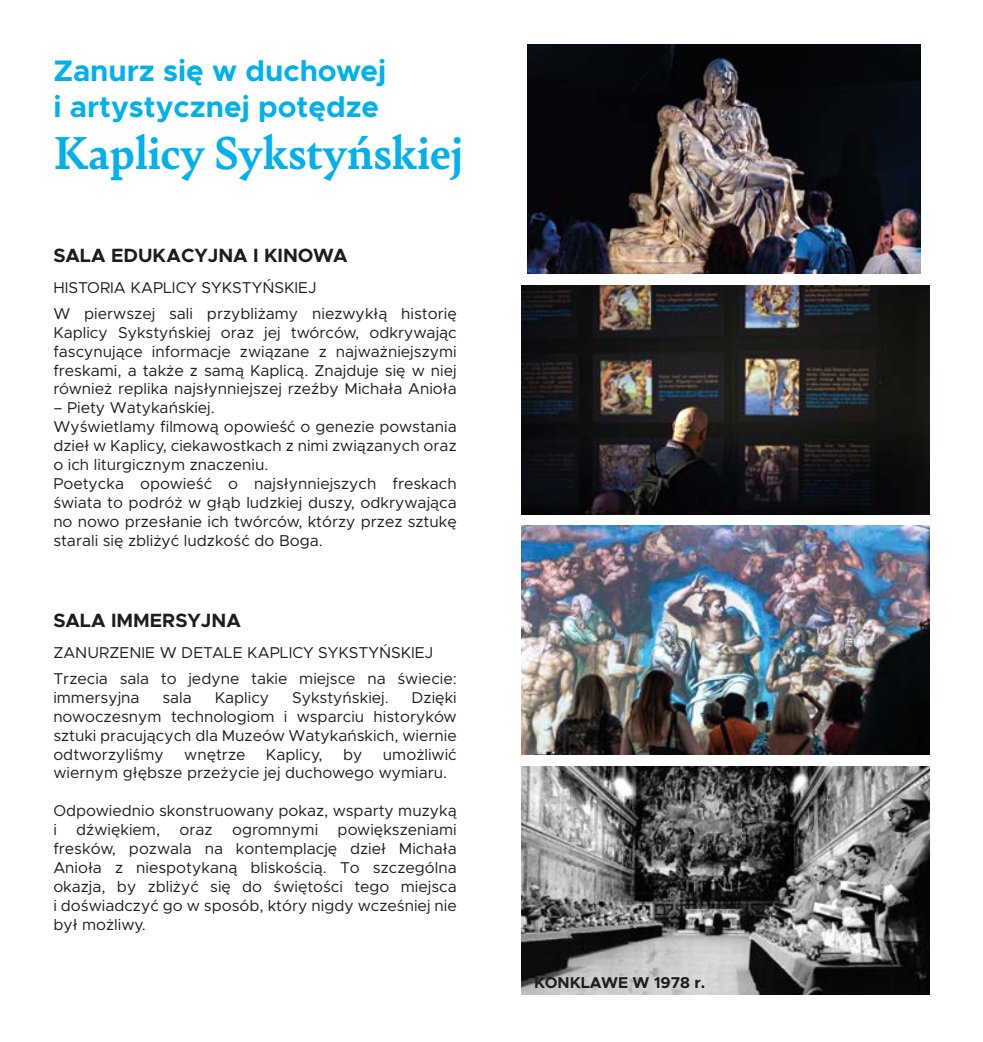
<style>
.page{position:relative;width:983px;height:1042px;background:#fff}
.page>*{position:absolute;margin:0;border:0;box-sizing:border-box;transform-origin:0 0}
.t1{font:700 49px "Bely";color:#00b1eb}
.t2{font:700 29.75px/35.7px "Metropolis";color:#00b1eb}
.t3{font:700 19.25px "Metropolis";color:#1d1d1b}
.t4{font:15.75px/18.9px "Metropolis";color:#1d1d1b}
.t5{font:700 15.75px "Metropolis";color:#1d1d1b}
</style>
<div class="page">
<img style="left:527px;top:45px;width:393px;height:228px">
<img style="left:521px;top:286px;width:408px;height:228px">
<img style="left:521px;top:526px;width:408px;height:228px">
<img style="left:521px;top:766px;width:408px;height:229px">
<h2 class="t2" style="left:53px;top:53px;width:334px">Zanurz się w duchowej i artystycznej potędze</h2>
<h1 class="t1" style="left:53px;top:118px;width:411px">Kaplicy Sykstyńskiej</h1>
<p class="t3" style="left:53px;top:243px;width:296px">SALA EDUKACYJNA I KINOWA</p>
<p class="t4" style="left:53px;top:274px;width:405px;line-height:25.9px">HISTORIA KAPLICY SYKSTYŃSKIEJ<br>W pierwszej sali przybliżamy niezwykłą historię</p>
<p class="t4" style="left:53px;top:323px;width:405px;text-align:justify">Kaplicy Sykstyńskiej oraz jej twórców, odkrywając fascynujące informacje związane z najważniejszymi freskami, a także z samą Kaplicą. Znajduje się w niej również replika najsłynniejszej rzeźby Michała Anioła</p>
<p class="t4" style="left:53px;top:398px;width:405px">– Piety Watykańskiej.<br>Wyświetlamy filmową opowieść o genezie powstania dzieł w Kaplicy, ciekawostkach z nimi związanych oraz o ich liturgicznym znaczeniu.<br>Poetycka opowieść o najsłynniejszych freskach świata to podróż w głąb ludzkiej duszy, odkrywająca no nowo przesłanie ich twórców, którzy przez sztukę starali się zbliżyć ludzkość do Boga.</p>
<p class="t3" style="left:53px;top:608px;width:189px">SALA IMMERSYJNA</p>
<p class="t4" style="left:53px;top:640px;width:405px;line-height:25.9px">ZANURZENIE W DETALE KAPLICY SYKSTYŃSKIEJ<br>Trzecia sala to jedyne takie miejsce na świecie:</p>
<p class="t4" style="left:53px;top:688px;width:88px">immersyjna</p>
<p class="t4" style="left:162px;top:688px;width:31px">sala</p>
<p class="t4" style="left:215px;top:688px;width:56px">Kaplicy</p>
<p class="t4" style="left:292px;top:688px;width:98px">Sykstyńskiej.</p>
<p class="t4" style="left:53px;top:688px;width:405px;text-align:justify;text-indent:358px">Dzięki nowoczesnym technologiom i wsparciu historyków sztuki pracujących dla Muzeów Watykańskich, wiernie odtworzyliśmy</p>
<p class="t4" style="left:53px;top:744px;width:405px;text-indent:329px">umożliwić wiernym głębsze przeżycie jej duchowego wymiaru.</p>
<p class="t4" style="left:53px;top:801px;width:405px;text-align:justify">Odpowiednio skonstruowany pokaz, wsparty muzyką i dźwiękiem, oraz ogromnymi powiększeniami fresków, pozwala na kontemplację dzieł Michała Anioła z niespotykaną bliskością. To szczególna okazja, by zbliżyć się do świętości tego miejsca i doświadczyć go w sposób, który nigdy wcześniej nie był możliwy.</p>
<p class="t4" style="left:184px;top:744px;width:63px">wnętrze</p>
<p class="t4" style="left:266px;top:744px;width:58px">Kaplicy,</p>
<p class="t4" style="left:343px;top:744px;width:21px">by</p>
<p class="t5" style="left:534px;top:972px;width:173px">KONKLAWE W 1978 r.</p>
</div>
